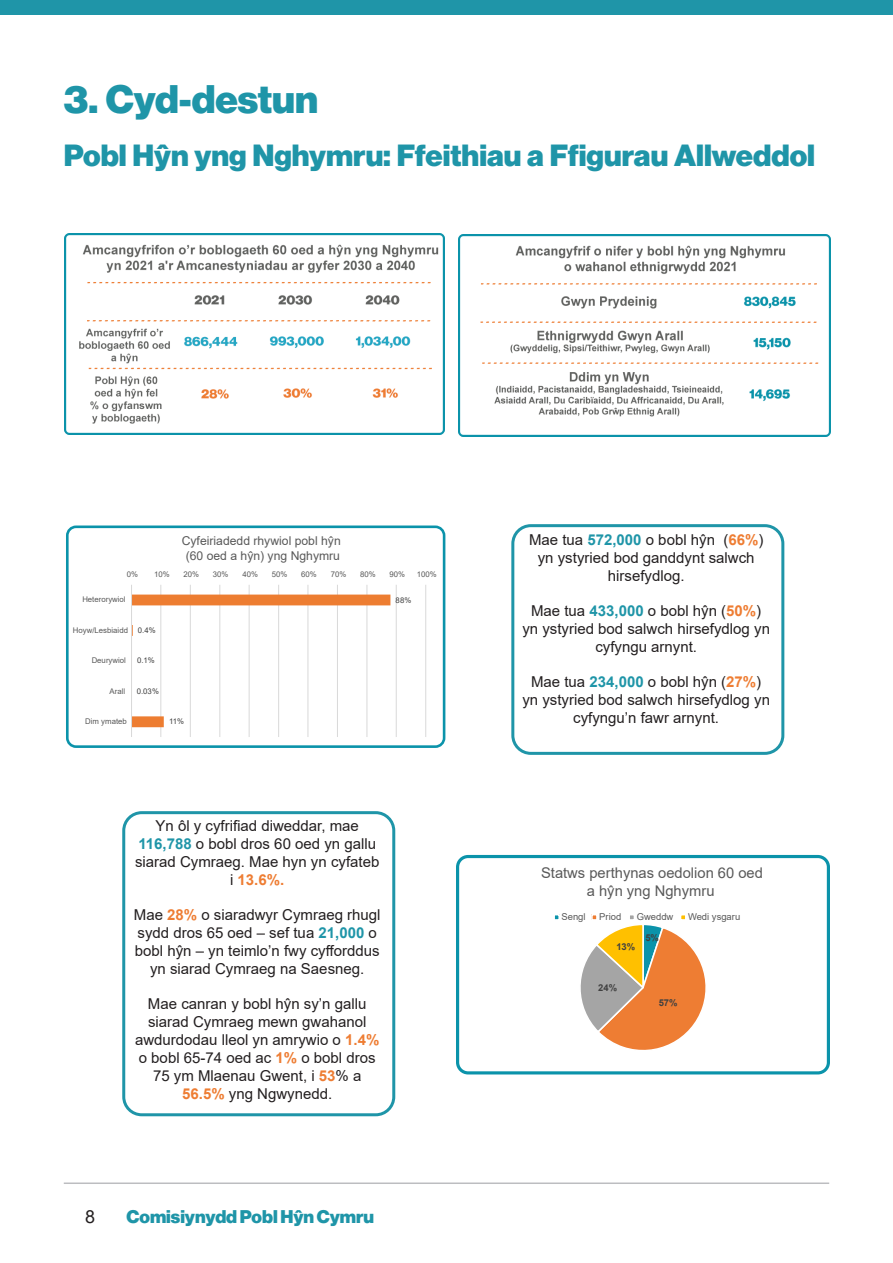
<style>
.page{position:relative;width:893px;height:1263px;background:#fff}
.page>*{position:absolute;margin:0;border:0;box-sizing:border-box;transform-origin:0 0}
.t1{font:39px "N Haas Grotesk DS Pro 95 Blk";color:#1f95a8}
.Header2{font:30px "N Haas Grotesk DS Pro 95 Blk";color:#1f95a8}
.t2{font:18px "N Haas Grotesk DS Pro 95 Blk";color:#1f95a8}
.t3{font:18px "Arial";color:#231f20}
.Body{font:15px/18px "Arial";color:#231f20;text-align:center}
.Orange_Writing{font:15px/18px "Arial";color:#231f20;text-align:center}
.t4{font:14.7px/18px "Arial";color:#595959;text-align:center}
.t5{font:12.15px/14.9px "Arial";color:#595959;text-align:center}
.t6{font:9.45px "Arial";color:#595959}
.t7{font:700 9.45px "Arial";color:#404040}
.t8{font:7.8px "Arial";color:#595959}
.t9{font:7.8px "Arial";color:#404040}
.s1{font-weight:700;color:#1f95a8}
.s2{font-weight:700;color:#ee7d33}
</style>
<div class="page">
<div style="left:0;top:0;width:893px;height:15px;background:#1f95a8"></div>
<hr style="left:64px;top:1182px;width:765px;height:2px;background:#bcbdc0">
<img style="left:459px;top:234px;width:371px;height:202px">
<img style="left:64px;top:233px;width:380px;height:202px">
<div style="left:553px;top:914px;width:7px;height:7px;border:2px solid #fff"></div>
<div style="left:591px;top:914px;width:7px;height:7px;border:2px solid #fff"></div>
<svg style="left:580px;top:915px;width:126px;height:135px"></svg>
<div style="left:680px;top:914px;width:7px;height:7px;border:2px solid #fff"></div>
<div style="left:456px;top:855px;width:374px;height:219px;border:3px solid #0b93aa;border-radius:11px"></div>
<hr style="left:160px;top:585px;width:1px;height:152px;background:#d9d9d9">
<hr style="left:190px;top:585px;width:1px;height:152px;background:#d9d9d9">
<hr style="left:219px;top:585px;width:1px;height:152px;background:#d9d9d9">
<hr style="left:249px;top:585px;width:1px;height:152px;background:#d9d9d9">
<hr style="left:278px;top:585px;width:1px;height:152px;background:#d9d9d9">
<hr style="left:308px;top:585px;width:1px;height:152px;background:#d9d9d9">
<hr style="left:337px;top:585px;width:1px;height:152px;background:#d9d9d9">
<hr style="left:367px;top:585px;width:1px;height:152px;background:#d9d9d9">
<hr style="left:396px;top:585px;width:1px;height:152px;background:#d9d9d9">
<hr style="left:425px;top:585px;width:1px;height:152px;background:#d9d9d9">
<svg style="left:132px;top:595px;width:258px;height:132px"></svg>
<hr style="left:131px;top:585px;width:1px;height:152px;background:#d9d9d9">
<div style="left:66px;top:525px;width:379px;height:223px;border:3px solid #0b93aa;border-radius:9px"></div>
<div style="left:511px;top:524px;width:273px;height:231px;border:3px solid #1f95a8;border-radius:18px"></div>
<div style="left:122px;top:811px;width:273px;height:305px;border:3px solid #1f95a8;border-radius:18px"></div>
<p class="t1" style="left:64px;top:76px;width:256px">3. Cyd-destun</p>
<p class="Header2" style="left:64px;top:138px;width:753px">Pobl Hŷn yng Nghymru: Ffeithiau a Ffigurau Allweddol</p>
<p class="t5" style="left:182px;top:533px;width:161px">Cyfeiriadedd rhywiol pobl hŷn (60 oed a hŷn) yng Nghymru</p>
<p class="Body" style="left:529px;top:530px;width:236px">Mae tua <span class="s1">572,000</span> o bobl hŷn (<span class="s2">66%</span>) yn ystyried bod ganddynt salwch hirsefydlog.</p>
<p class="Body" style="left:522px;top:601px;width:249px">Mae tua <span class="s1">433,000</span> o bobl hŷn (<span class="s2">50%</span>) yn ystyried bod salwch hirsefydlog yn cyfyngu arnynt.</p>
<p class="Body" style="left:522px;top:672px;width:249px">Mae tua <span class="s1">234,000</span> o bobl hŷn (<span class="s2">27%</span>) yn ystyried bod salwch hirsefydlog yn cyfyngu’n fawr arnynt.</p>
<p class="t8" style="left:127px;top:569px;width:13px">0%</p>
<p class="t8" style="left:154px;top:569px;width:17px">10%</p>
<p class="t8" style="left:184px;top:569px;width:17px">20%</p>
<p class="t8" style="left:213px;top:569px;width:17px">30%</p>
<p class="t8" style="left:242px;top:569px;width:17px">40%</p>
<p class="t8" style="left:272px;top:569px;width:17px">50%</p>
<p class="t8" style="left:301px;top:569px;width:17px">60%</p>
<p class="t8" style="left:331px;top:569px;width:17px">70%</p>
<p class="t8" style="left:360px;top:569px;width:17px">80%</p>
<p class="t8" style="left:389px;top:569px;width:17px">90%</p>
<p class="t8" style="left:417px;top:569px;width:21px">100%</p>
<p class="t8" style="left:82px;top:594px;width:45px">Heterorywiol</p>
<p class="t9" style="left:396px;top:594px;width:17px">88%</p>
<p class="t8" style="left:73px;top:624px;width:57px">Hoyw/Lesbiaidd</p>
<p class="t9" style="left:138px;top:625px;width:19px">0.4%</p>
<p class="t8" style="left:92px;top:655px;width:36px">Deurywiol</p>
<p class="t9" style="left:137px;top:655px;width:19px">0.1%</p>
<p class="t8" style="left:110px;top:685px;width:17px">Arall</p>
<p class="t9" style="left:137px;top:686px;width:24px">0.03%</p>
<p class="t8" style="left:85px;top:716px;width:43px">Dim ymateb</p>
<p class="t9" style="left:169px;top:716px;width:17px">11%</p>
<p class="Orange_Writing" style="left:135px;top:816px;width:246px">Yn ôl y cyfrifiad diweddar, mae<br><span class="s1">116,788</span> o bobl dros 60 oed yn gallu siarad Cymraeg. Mae hyn yn cyfateb i <span class="s2">13.6%.</span></p>
<p class="Body" style="left:134px;top:905px;width:248px">Mae <span class="s2">28%</span> o siaradwyr Cymraeg rhugl sydd dros 65 oed – sef tua <span class="s1">21,000</span> o bobl hŷn – yn teimlo’n fwy cyfforddus yn siarad Cymraeg na Saesneg.</p>
<p class="Body" style="left:135px;top:994px;width:246px">Mae canran y bobl hŷn sy’n gallu siarad Cymraeg mewn gwahanol awdurdodau lleol yn amrywio o <span class="s2">1.4% </span>o bobl 65-74 oed ac <span class="s2">1%</span> o bobl dros<br>75 ym Mlaenau Gwent, i <span class="s2">53</span>% a<br><span class="s2">56.5%</span> yng Ngwynedd.</p>
<p class="t3" style="left:85px;top:1204px;width:12px">8</p>
<p class="t2" style="left:126px;top:1206px;width:249px">Comisiynydd Pobl Hŷn Cymru</p>
<p class="t4" style="left:541px;top:864px;width:223px">Statws perthynas oedolion 60 oed a hŷn yng Nghymru</p>
<p class="t6" style="left:561px;top:910px;width:26px">Sengl</p>
<p class="t6" style="left:599px;top:910px;width:24px">Priod</p>
<p class="t6" style="left:637px;top:910px;width:38px">Gweddw</p>
<p class="t6" style="left:688px;top:910px;width:54px">Wedi ysgaru</p>
<p class="t7" style="left:616px;top:940px;width:20px">13%</p>
<p class="t7" style="left:645px;top:930px;width:15px">5%</p>
<p class="t7" style="left:598px;top:981px;width:20px">24%</p>
<p class="t7" style="left:659px;top:996px;width:20px">57%</p>
</div>
